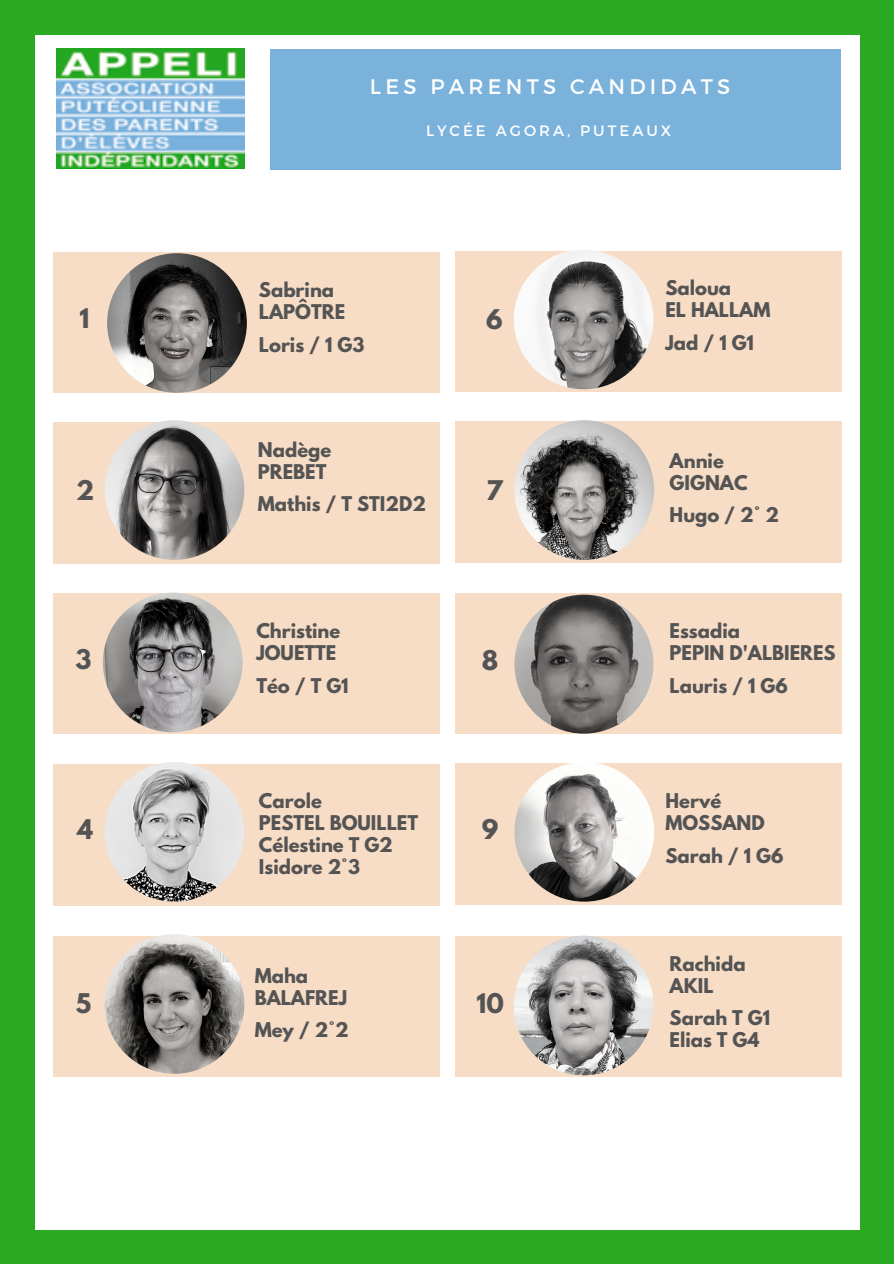
<style>
.page{position:relative;width:894px;height:1264px;background:#fff}
.page>*{position:absolute;margin:0;border:0;box-sizing:border-box;transform-origin:0 0}
.t1{font:700 24px "League Spartan";color:#545454}
.t2{font:21px "Montserrat";letter-spacing:.2em;color:#fff}
.t3{font:700 18px "League Spartan";color:#545454}
.t4{font:15px "Montserrat";letter-spacing:.2em;color:#fff}
</style>
<div class="page">
<div style="left:0;top:0;width:893px;height:1263px;background:#2aa922"></div>
<div style="left:35px;top:35px;width:824px;height:1194px;background:#fff"></div>
<div style="left:270px;top:49px;width:570px;height:121px;background:#7ab2dc"></div>
<img style="left:56px;top:48px;width:189px;height:121px">
<div style="left:54px;top:252px;width:386px;height:141px;background:#f7dcc6"></div>
<div style="left:54px;top:422px;width:386px;height:142px;background:#f7dcc6"></div>
<div style="left:54px;top:593px;width:386px;height:141px;background:#f7dcc6"></div>
<div style="left:54px;top:763px;width:386px;height:142px;background:#f7dcc6"></div>
<div style="left:54px;top:936px;width:386px;height:141px;background:#f7dcc6"></div>
<div style="left:455px;top:251px;width:386px;height:141px;background:#f7dcc6"></div>
<div style="left:455px;top:421px;width:386px;height:142px;background:#f7dcc6"></div>
<div style="left:455px;top:592px;width:386px;height:141px;background:#f7dcc6"></div>
<div style="left:455px;top:762px;width:386px;height:142px;background:#f7dcc6"></div>
<div style="left:455px;top:935px;width:386px;height:141px;background:#f7dcc6"></div>
<img style="left:107px;top:253px;width:140px;height:140px;border-radius:50%">
<img style="left:104px;top:420px;width:140px;height:140px;border-radius:50%">
<img style="left:103px;top:592px;width:139px;height:140px;border-radius:50%">
<img style="left:513px;top:249px;width:140px;height:140px;border-radius:50%">
<img style="left:514px;top:420px;width:140px;height:140px;border-radius:50%">
<img style="left:514px;top:594px;width:139px;height:139px;border-radius:50%">
<img style="left:513px;top:935px;width:140px;height:140px;border-radius:50%">
<img style="left:514px;top:762px;width:140px;height:139px;border-radius:50%">
<img style="left:104px;top:762px;width:140px;height:139px;border-radius:50%">
<img style="left:104px;top:934px;width:140px;height:139px;border-radius:50%">
<p class="t2" style="left:370px;top:72px;width:361px">LES PARENTS CANDIDATS</p>
<p class="t4" style="left:426px;top:121px;width:247px">LYCÉE AGORA, PUTEAUX</p>
<p class="t1" style="left:80px;top:306px;width:11px">1</p>
<p class="t3" style="left:259px;top:281px;width:77px">Sabrina</p>
<p class="t3" style="left:259px;top:303px;width:88px">LAPÔTRE</p>
<p class="t3" style="left:259px;top:336px;width:107px">Loris / 1 G3</p>
<p class="t1" style="left:486px;top:307px;width:18px">6</p>
<p class="t3" style="left:665px;top:279px;width:67px">Saloua</p>
<p class="t3" style="left:665px;top:301px;width:106px">EL HALLAM</p>
<p class="t3" style="left:665px;top:333px;width:90px">Jad / 1 G1</p>
<p class="t1" style="left:76px;top:478px;width:20px">2</p>
<p class="t3" style="left:258px;top:440px;width:75px">Nadège</p>
<p class="t3" style="left:258px;top:462px;width:70px">PREBET</p>
<p class="t3" style="left:258px;top:495px;width:169px">Mathis / T STI2D2</p>
<p class="t1" style="left:486px;top:478px;width:18px">7</p>
<p class="t3" style="left:669px;top:452px;width:56px">Annie</p>
<p class="t3" style="left:669px;top:474px;width:79px">GIGNAC</p>
<p class="t3" style="left:669px;top:506px;width:111px">Hugo / 2° 2</p>
<p class="t1" style="left:76px;top:647px;width:17px">3</p>
<p class="t3" style="left:256px;top:622px;width:86px">Christine</p>
<p class="t3" style="left:256px;top:644px;width:81px">JOUETTE</p>
<p class="t3" style="left:256px;top:676px;width:94px">Téo / T G1</p>
<p class="t1" style="left:482px;top:648px;width:18px">8</p>
<p class="t3" style="left:669px;top:622px;width:72px">Essadia</p>
<p class="t3" style="left:669px;top:644px;width:167px">PEPIN D'ALBIERES</p>
<p class="t3" style="left:669px;top:676px;width:120px">Lauris / 1 G6</p>
<p class="t1" style="left:77px;top:817px;width:17px">4</p>
<p class="t3" style="left:259px;top:792px;width:64px">Carole</p>
<p class="t3" style="left:259px;top:814px;width:161px">PESTEL BOUILLET</p>
<p class="t3" style="left:259px;top:836px;width:135px">Célestine T G2</p>
<p class="t3" style="left:259px;top:858px;width:102px">Isidore 2°3</p>
<p class="t1" style="left:481px;top:817px;width:18px">9</p>
<p class="t3" style="left:665px;top:792px;width:57px">Hervé</p>
<p class="t3" style="left:665px;top:814px;width:101px">MOSSAND</p>
<p class="t3" style="left:665px;top:846px;width:120px">Sarah / 1 G6</p>
<p class="t1" style="left:76px;top:991px;width:17px">5</p>
<p class="t3" style="left:254px;top:966px;width:55px">Maha</p>
<p class="t3" style="left:254px;top:988px;width:94px">BALAFREJ</p>
<p class="t3" style="left:254px;top:1020px;width:95px">Mey / 2°2</p>
<p class="t1" style="left:476px;top:991px;width:29px">10</p>
<p class="t3" style="left:669px;top:954px;width:77px">Rachida</p>
<p class="t3" style="left:669px;top:976px;width:45px">AKIL</p>
<p class="t3" style="left:669px;top:1009px;width:102px">Sarah T G1</p>
<p class="t3" style="left:669px;top:1031px;width:91px">Elias T G4</p>
</div>
